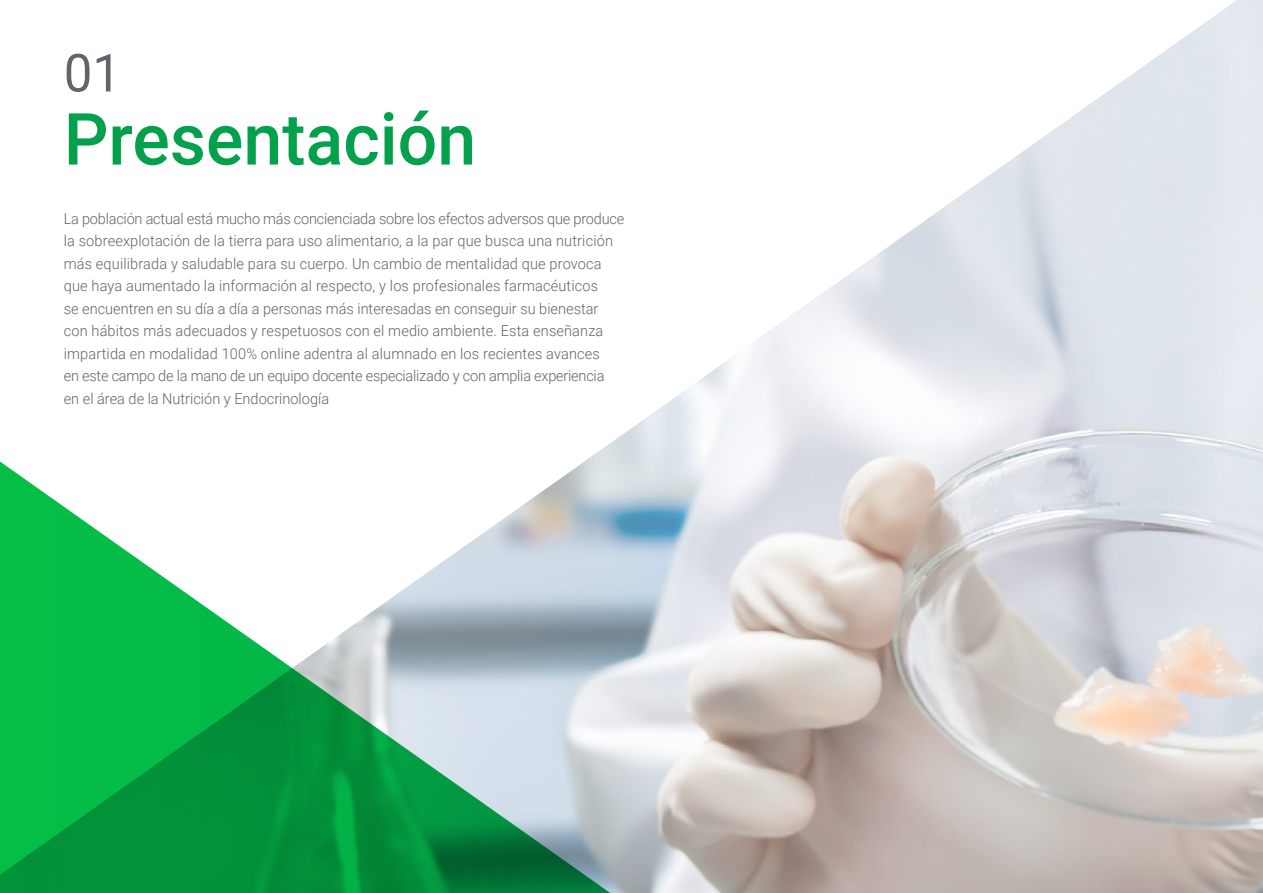
<style>
.page{position:relative;width:1263px;height:893px;background:#fff}
.page>*{position:absolute;margin:0;border:0;box-sizing:border-box;transform-origin:0 0}
.t1{font:500 72px "Roboto";color:#04a14d}
.t2{font:52.5px "Roboto";color:#61646a}
.t3{font:300 15px/22.5px "Roboto";letter-spacing:.01em;color:#61646a}
</style>
<div class="page">
<img style="left:607px;top:0;width:656px;height:893px">
<svg style="left:0;top:446px;width:640px;height:447px"></svg>
<h2 class="t2" style="left:64px;top:36px;width:59px">01</h2>
<h1 class="t1" style="left:64px;top:89px;width:414px">Presentación</h1>
<p class="t3" style="left:64px;top:207px;width:562px">La población actual está mucho más concienciada sobre los efectos adversos que produce la sobreexplotación de la tierra para uso alimentario, a la par que busca una nutrición más equilibrada y saludable para su cuerpo. Un cambio de mentalidad que provoca que haya aumentado la información al respecto, y los profesionales farmacéuticos<br>se encuentren en su día a día a personas más interesadas en conseguir su bienestar con hábitos más adecuados y respetuosos con el medio ambiente. Esta enseñanza impartida en modalidad 100% online adentra al alumnado en los recientes avances<br>en este campo de la mano de un equipo docente especializado y con amplia experiencia<br>en el área de la Nutrición y Endocrinología</p>
</div>
